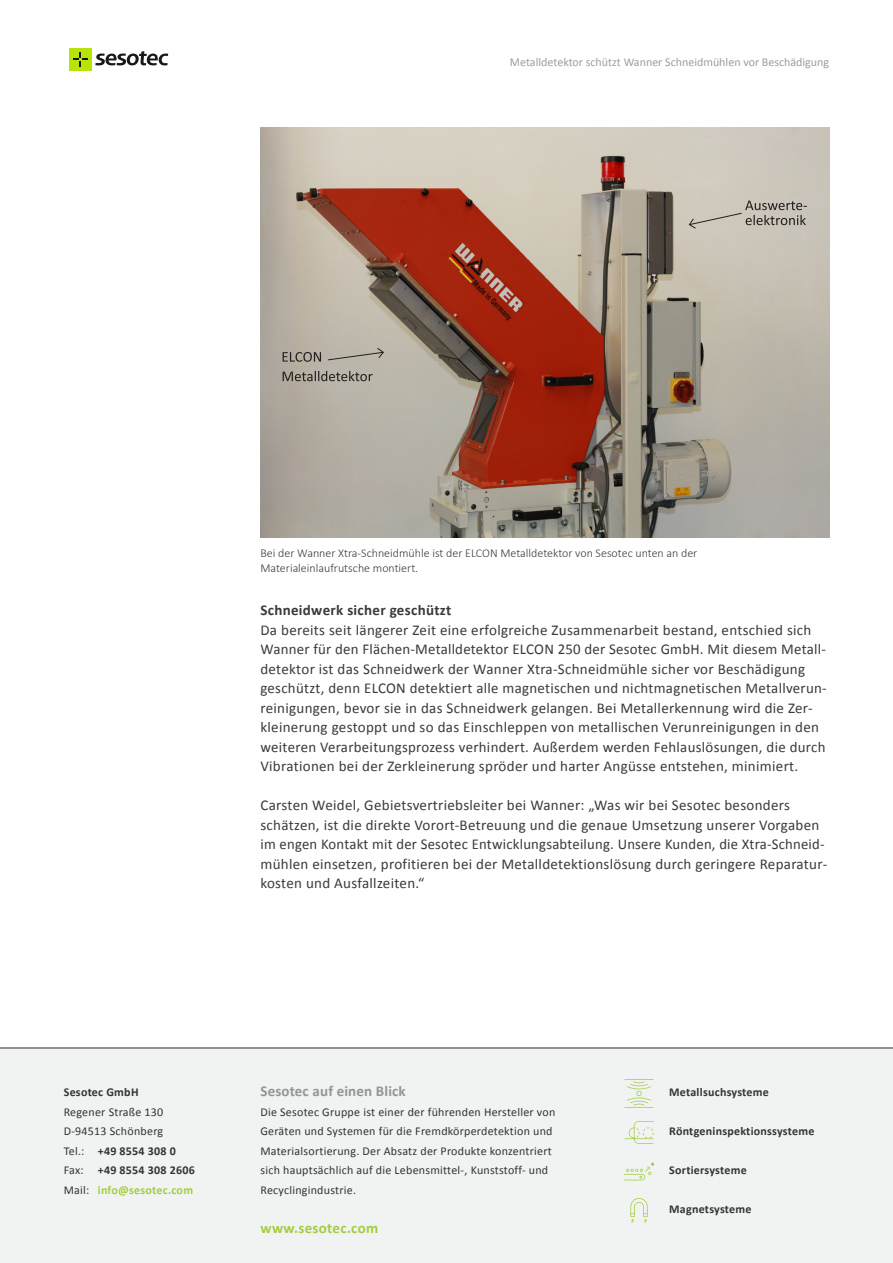
<style>
.page{position:relative;width:893px;height:1263px;background:#fff}
.page>*{position:absolute;margin:0;border:0;box-sizing:border-box;transform-origin:0 0}
.t1{font:15px/19.5px "Calibri";letter-spacing:.02em;color:#3b3a3b}
.t2{font:700 15px "Calibri";letter-spacing:.02em;color:#3b3a3b}
.t3{font:700 15px "Calibri";letter-spacing:.01em;color:#929596}
.t4{font:700 15px "Calibri";letter-spacing:.02em;color:#a3cd41}
.t5{font:12px/19.5px "Calibri";letter-spacing:.02em;color:#313438}
.t6{font:300 12px/15px "Calibri";color:#3b3a3b}
.t7{font:700 12px "Calibri";letter-spacing:.02em;color:#313438}
.t8{font:12px "Calibri";color:#9d9d9d}
.s1{font-weight:700}
.s2{font-weight:700;color:#a3cd41}
</style>
<div class="page">
<img style="left:260px;top:128px;width:569px;height:409px">
<svg style="left:283px;top:371px;width:90px;height:10px"></svg>
<svg style="left:283px;top:352px;width:38px;height:10px"></svg>
<svg style="left:327px;top:347px;width:57px;height:14px"></svg>
<svg style="left:688px;top:201px;width:119px;height:28px;background:#b8b2a8"></svg>
<div style="left:69px;top:48px;width:23px;height:23px;background:#b8e409"></div>
<svg style="left:73px;top:52px;width:15px;height:15px"></svg>
<svg style="left:95px;top:51px;width:73px;height:14px"></svg>
<div style="left:0;top:1049px;width:893px;height:214px;background:#f1f3f2"></div>
<hr style="left:0;top:1048px;width:893px;height:1px;background:#8e9091">
<hr style="left:624px;top:1079px;width:30px;height:1px;background:#a3cd41">
<hr style="left:624px;top:1107px;width:30px;height:1px;background:#a3cd41">
<svg style="left:627px;top:1081px;width:24px;height:24px"></svg>
<svg style="left:624px;top:1121px;width:30px;height:23px"></svg>
<svg style="left:624px;top:1162px;width:30px;height:18px"></svg>
<svg style="left:630px;top:1198px;width:18px;height:25px"></svg>
<p class="t8" style="left:510px;top:54px;width:321px">Metalldetektor schützt Wanner Schneidmühlen vor Beschädigung</p>
<p class="t6" style="left:260px;top:545px;width:438px">Bei der Wanner Xtra-Schneidmühle ist der ELCON Metalldetektor von Sesotec unten an der<br>Materialeinlaufrutsche montiert.</p>
<p class="t2" style="left:260px;top:601px;width:192px">Schneidwerk sicher geschützt</p>
<p class="t1" style="left:260px;top:619px;width:568px">Da bereits seit längerer Zeit eine erfolgreiche Zusammenarbeit bestand, entschied sich Wanner für den Flächen-Metalldetektor ELCON 250 der Sesotec GmbH. Mit diesem Metall&shy;detektor ist das Schneidwerk der Wanner Xtra-Schneidmühle sicher vor Beschädigung geschützt, denn ELCON detektiert alle magnetischen und nichtmagnetischen Metallverun&shy;reinigungen, bevor sie in das Schneidwerk gelangen. Bei Metallerkennung wird die Zer&shy;kleinerung gestoppt und so das Einschleppen von metallischen Verunreinigungen in den weiteren Verarbeitungsprozess verhindert. Außerdem werden Fehlauslösungen, die durch Vibrationen bei der Zerkleinerung spröder und harter Angüsse entstehen, minimiert.</p>
<p class="t1" style="left:260px;top:795px;width:568px">Carsten Weidel, Gebietsvertriebsleiter bei Wanner: „Was wir bei Sesotec besonders schätzen, ist die direkte Vorort-Betreuung und die genaue Umsetzung unserer Vorgaben im engen Kontakt mit der Sesotec Entwicklungsabteilung. Unsere Kunden, die Xtra-Schneid&shy;mühlen einsetzen, profitieren bei der Metalldetektionslösung durch geringere Reparatur&shy;kosten und Ausfallzeiten.“</p>
<p class="t7" style="left:64px;top:1085px;width:76px">Sesotec GmbH</p>
<p class="t5" style="left:64px;top:1102px;width:133px">Regener Straße 130<br>D-94513 Schönberg<br>Tel.: <span class="s1">+49 8554 308 0<br></span>Fax: <span class="s1">+49 8554 308 2606<br></span>Mail: <span class="s2">info@sesotec.com</span></p>
<p class="t3" style="left:260px;top:1082px;width:147px">Sesotec auf einen Blick</p>
<p class="t5" style="left:260px;top:1102px;width:296px">Die Sesotec Gruppe ist einer der führenden Hersteller von Geräten und Systemen für die Fremdkörperdetektion und Materialsortierung. Der Absatz der Produkte konzentriert sich hauptsächlich auf die Lebensmittel-, Kunststoff- und Recyclingindustrie.</p>
<p class="t4" style="left:260px;top:1219px;width:119px">www.sesotec.com</p>
<p class="t7" style="left:669px;top:1085px;width:101px">Metallsuchsysteme</p>
<p class="t7" style="left:669px;top:1124px;width:147px">Röntgeninspektionssysteme</p>
<p class="t7" style="left:669px;top:1163px;width:79px">Sortiersysteme</p>
<p class="t7" style="left:669px;top:1202px;width:84px">Magnetsysteme</p>
</div>
